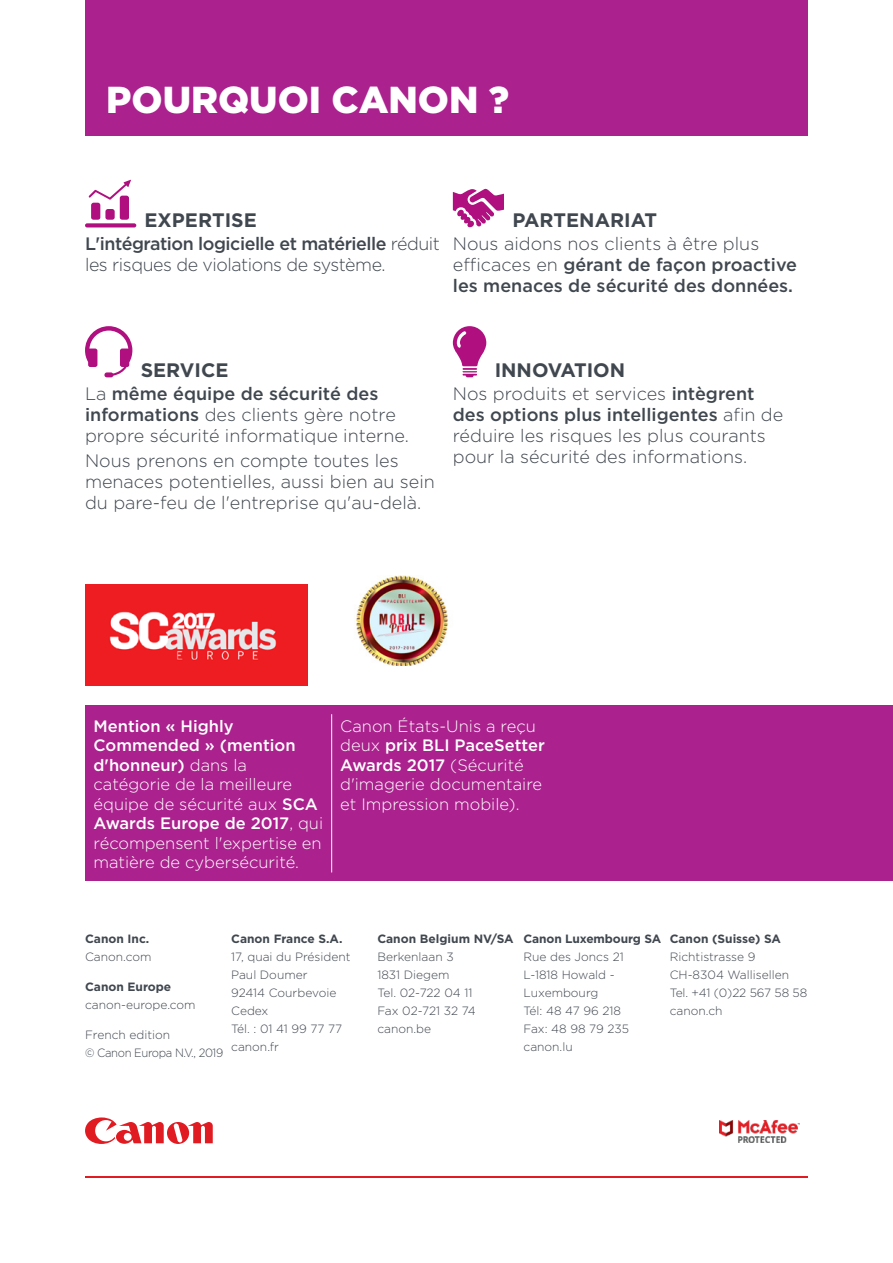
<style>
.page{position:relative;width:893px;height:1263px;background:#fff}
.page>*{position:absolute;margin:0;border:0;box-sizing:border-box;transform-origin:0 0}
.t1{font:900 37.5px "Gotham";color:#fff}
.t2{font:700 19.5px "Gotham";color:#40474f}
.t3{font:300 18px/21px "Gotham";color:#40474f}
.t4{font:500 18px/21px "Gotham";color:#40474f}
.t5{font:300 18px/21px "Gotham";letter-spacing:-.025em;color:#40474f}
.t6{font:300 16.5px/19.5px "Gotham";color:#fff}
.t7{font:300 12px/18px "Gotham";color:#40474f}
.t8{font:700 12px "Gotham";color:#40474f}
.t9{font:300 12px/18px "Gotham";letter-spacing:-.03em;color:#40474f}
.s1{font-weight:500}
.s2{font-weight:300}
</style>
<div class="page">
<svg style="left:85px;top:1117px;width:128px;height:27px"></svg>
<hr style="left:85px;top:1176px;width:723px;height:2px;background:#e11b22">
<div style="left:85px;top:0;width:723px;height:135px;background:#ab218e"></div>
<img style="left:356px;top:576px;width:93px;height:90px">
<img style="left:85px;top:585px;width:223px;height:100px">
<div style="left:91px;top:203px;width:9px;height:17px;background:#af0f7f;border-radius:3px"></div>
<div style="left:105px;top:209px;width:10px;height:11px;background:#af0f7f;border-radius:2px"></div>
<div style="left:120px;top:196px;width:9px;height:24px;background:#af0f7f;border-radius:2px"></div>
<svg style="left:85px;top:223px;width:51px;height:4px"></svg>
<svg style="left:89px;top:180px;width:42px;height:20px"></svg>
<svg style="left:85px;top:326px;width:47px;height:51px"></svg>
<svg style="left:453px;top:189px;width:51px;height:38px"></svg>
<svg style="left:453px;top:326px;width:33px;height:51px"></svg>
<div style="left:85px;top:706px;width:808px;height:175px;background:#ab218e"></div>
<hr style="left:331px;top:714px;width:1px;height:158px;background:#fff">
<img style="left:720px;top:1120px;width:80px;height:22px">
<h1 class="t1" style="left:106px;top:74px;width:404px">POURQUOI CANON ?</h1>
<p class="t2" style="left:145px;top:207px;width:114px">EXPERTISE</p>
<p class="t2" style="left:512px;top:207px;width:146px">PARTENARIAT</p>
<p class="t5" style="left:85px;top:233px;width:357px"><span class="s1">L'intégration logicielle et matérielle</span> réduit les risques de violations de système.</p>
<p class="t4" style="left:453px;top:233px;width:346px"><span class="s2">Nous aidons nos clients à être plus efficaces en</span> gérant de façon proactive les menaces de sécurité des données.</p>
<p class="t2" style="left:141px;top:357px;width:89px">SERVICE</p>
<p class="t2" style="left:495px;top:357px;width:132px">INNOVATION</p>
<p class="t3" style="left:85px;top:383px;width:325px">La <span class="s1">même équipe de sécurité des informations</span> des clients gère notre propre sécurité informatique interne.</p>
<p class="t3" style="left:85px;top:450px;width:351px">Nous prenons en compte toutes les menaces potentielles, aussi bien au sein du pare-feu de l'entreprise qu'au-delà.</p>
<p class="t3" style="left:453px;top:383px;width:332px">Nos produits et services <span class="s1">intègrent des options plus intelligentes</span> afin de réduire les risques les plus courants pour la sécurité des informations.</p>
<p class="t6" style="left:94px;top:716px;width:231px"><span class="s1">Mention « Highly<br>Commended » (mention d'honneur)</span> dans la catégorie de la meilleure équipe de sécurité aux <span class="s1">SCA<br>Awards Europe de 2017</span>, qui récompensent l'expertise en matière de cybersécurité.</p>
<p class="t6" style="left:340px;top:716px;width:206px">Canon États-Unis a reçu deux <span class="s1">prix BLI PaceSetter<br>Awards 2017</span> (Sécurité d'imagerie documentaire et Impression mobile).</p>
<p class="t8" style="left:85px;top:931px;width:66px">Canon Inc.</p>
<p class="t7" style="left:85px;top:947px;width:68px">Canon.com</p>
<p class="t8" style="left:85px;top:979px;width:88px">Canon Europe</p>
<p class="t7" style="left:85px;top:995px;width:112px">canon-europe.com</p>
<p class="t9" style="left:85px;top:1025px;width:140px">French edition<br>© Canon Europa N.V., 2019</p>
<p class="t8" style="left:231px;top:931px;width:113px">Canon France S.A.</p>
<p class="t7" style="left:231px;top:947px;width:121px">17, quai du Président<br>Paul Doumer<br>92414 Courbevoie<br>Cedex<br>Tél. : 01 41 99 77 77 canon.fr</p>
<p class="t8" style="left:377px;top:931px;width:138px">Canon Belgium NV/SA</p>
<p class="t7" style="left:377px;top:947px;width:100px">Berkenlaan 3<br>1831 Diegem<br>Tel. 02-722 04 11<br>Fax 02-721 32 74 canon.be</p>
<p class="t8" style="left:523px;top:931px;width:139px">Canon Luxembourg SA</p>
<p class="t7" style="left:523px;top:947px;width:107px">Rue des Joncs 21<br>L-1818 Howald -<br>Luxembourg<br>Tél: 48 47 96 218<br>Fax: 48 98 79 235 canon.lu</p>
<p class="t8" style="left:670px;top:931px;width:113px">Canon (Suisse) SA</p>
<p class="t7" style="left:670px;top:947px;width:139px">Richtistrasse 9<br>CH-8304 Wallisellen<br>Tel. +41 (0)22 567 58 58 canon.ch</p>
</div>
